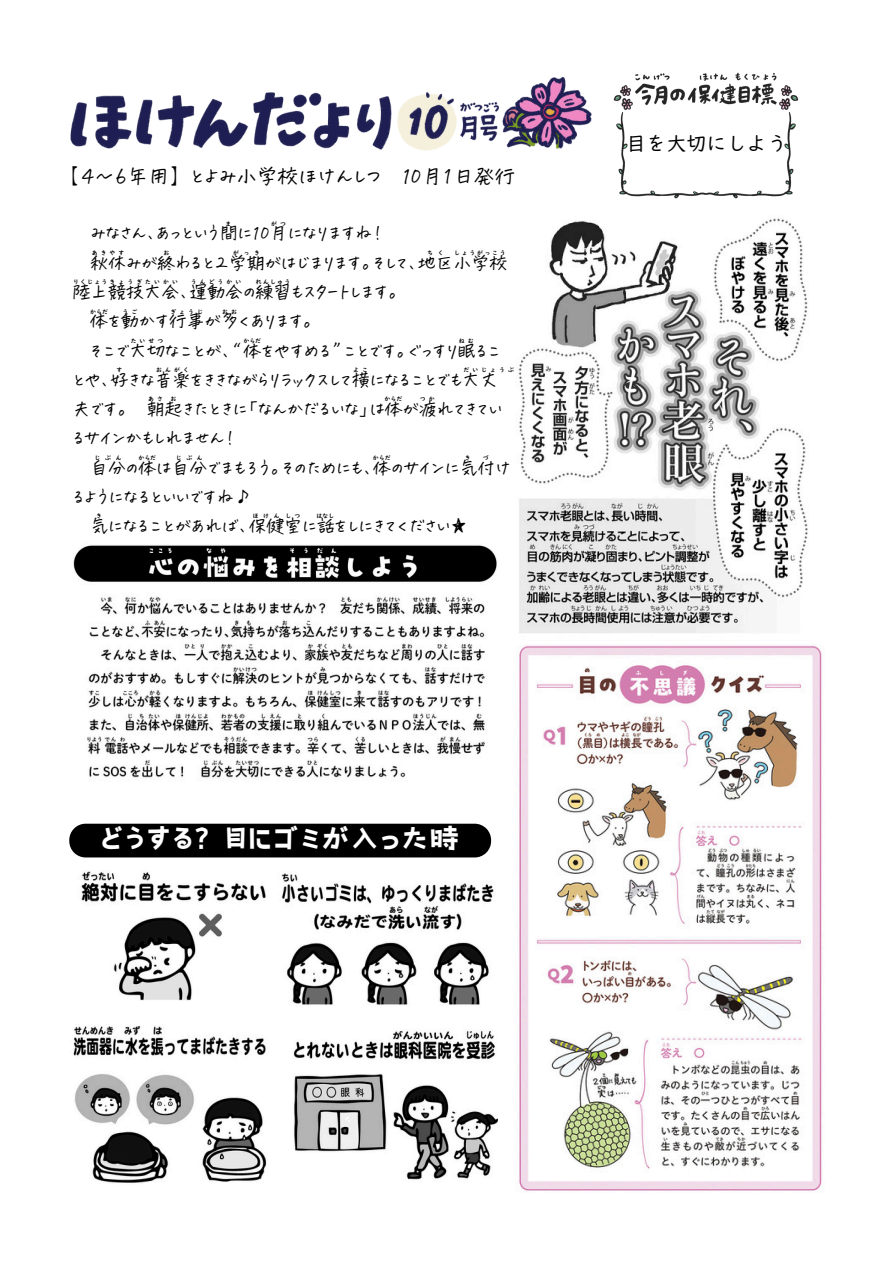
<style>
.page{position:relative;width:894px;height:1264px;background:#fff}
.page>*{position:absolute;margin:0;border:0;box-sizing:border-box;transform-origin:0 0}
.t1{font:33.75px "Canva Funny Black JP";color:#fff}
.t2{font:20.7px "hanatotyoutyo";color:#000}
.t3{font:20.1px "UD Digi Kyokasho NPL R";color:#000}
.t4{font:17.85px "hanatotyoutyo";color:#000}
.t5{font:5.85px "UD Digi Kyokasho NPL B";letter-spacing:.525em;color:#000}
.t6{font:5.85px "UD Digi Kyokasho NPL B";letter-spacing:.305em;color:#000}
</style>
<div class="page">
<img style="left:619px;top:72px;width:180px;height:127px">
<img style="left:70px;top:72px;width:555px;height:103px">
<img style="left:518px;top:218px;width:290px;height:415px">
<img style="left:73px;top:545px;width:424px;height:37px">
<img style="left:87px;top:596px;width:398px;height:182px">
<img style="left:81px;top:871px;width:413px;height:134px">
<div style="left:69px;top:823px;width:422px;height:34px;background:#000"></div>
<img style="left:73px;top:1026px;width:194px;height:157px">
<img style="left:293px;top:1031px;width:205px;height:149px">
<img style="left:519px;top:645px;width:303px;height:546px">
<p class="t2" style="left:59px;top:166px;width:457px">【４～６年用】とよみ小学校ほけんしつ 10月１日発行</p>
<p class="t5" style="left:225px;top:221px;width:7px">ま</p>
<p class="t5" style="left:271px;top:221px;width:16px">がつ</p>
<p class="t4" style="left:90px;top:224px;width:294px">みなさん、あっという間に10月になりますね！</p>
<p class="t4" style="left:90px;top:254px;width:418px">秋休みが終わると２学期がはじまります。そして、地区小学校</p>
<p class="t4" style="left:72px;top:283px;width:328px">陸上競技大会、運動会の練習もスタートします。</p>
<p class="t4" style="left:90px;top:312px;width:225px">体を動かす行事が多くあります。</p>
<p class="t4" style="left:90px;top:341px;width:412px">そこで大切なことが、“体をやすめる”ことです。ぐっすり眠るこ</p>
<p class="t4" style="left:72px;top:371px;width:427px">とや、好きな音楽をききながらリラックスして横になることでも大丈</p>
<p class="t4" style="left:72px;top:400px;width:431px">夫です。 朝起きたときに｢なんかだるいな｣は体が疲れてきてい</p>
<p class="t4" style="left:72px;top:429px;width:165px">るサインかもしれません！</p>
<p class="t4" style="left:90px;top:458px;width:422px">自分の体は自分でまもろう。そのためにも、体のサインに気付け</p>
<p class="t4" style="left:72px;top:488px;width:181px">るようになるといいですね♪</p>
<p class="t4" style="left:90px;top:517px;width:379px">気になることがあれば、保健室に話をしにきてください★</p>
<p class="t5" style="left:92px;top:250px;width:34px">あきやす</p>
<p class="t5" style="left:163px;top:250px;width:7px">お</p>
<p class="t5" style="left:233px;top:250px;width:28px">がっき</p>
<p class="t5" style="left:427px;top:250px;width:18px">ち く</p>
<p class="t6" style="left:454px;top:250px;width:53px">しょうがっこう</p>
<p class="t5" style="left:73px;top:279px;width:106px">りくじょうきょうぎたいかい</p>
<p class="t5" style="left:191px;top:279px;width:52px">うんどうかい</p>
<p class="t5" style="left:256px;top:279px;width:36px">れんしゅう</p>
<p class="t5" style="left:90px;top:308px;width:19px">からだ</p>
<p class="t5" style="left:122px;top:308px;width:16px">うご</p>
<p class="t5" style="left:170px;top:308px;width:34px">ぎょうじ</p>
<p class="t5" style="left:222px;top:308px;width:16px">おお</p>
<p class="t5" style="left:131px;top:337px;width:34px">たいせつ</p>
<p class="t5" style="left:243px;top:337px;width:19px">からだ</p>
<p class="t5" style="left:458px;top:337px;width:16px">ねむ</p>
<p class="t5" style="left:116px;top:367px;width:7px">す</p>
<p class="t5" style="left:156px;top:367px;width:34px">おんがく</p>
<p class="t5" style="left:353px;top:367px;width:16px">よこ</p>
<p class="t5" style="left:463px;top:367px;width:52px">だいじょうぶ</p>
<p class="t5" style="left:148px;top:396px;width:16px">あさ</p>
<p class="t5" style="left:170px;top:396px;width:7px">お</p>
<p class="t5" style="left:384px;top:396px;width:19px">からだ</p>
<p class="t5" style="left:420px;top:396px;width:16px">つか</p>
<p class="t5" style="left:95px;top:454px;width:28px">じぶん</p>
<p class="t5" style="left:138px;top:454px;width:19px">からだ</p>
<p class="t5" style="left:176px;top:454px;width:28px">じぶん</p>
<p class="t5" style="left:373px;top:454px;width:19px">からだ</p>
<p class="t5" style="left:465px;top:454px;width:7px">き</p>
<p class="t5" style="left:482px;top:454px;width:7px">づ</p>
<p class="t5" style="left:96px;top:513px;width:7px">き</p>
<p class="t5" style="left:252px;top:513px;width:49px">ほけん しつ</p>
<p class="t5" style="left:316px;top:513px;width:19px">はなし</p>
<h1 class="t3" style="left:626px;top:133px;width:163px">目を大切にしよう</h1>
<p class="t1" style="left:100px;top:822px;width:362px">どうする？目にゴミが入った時</p>
</div>
